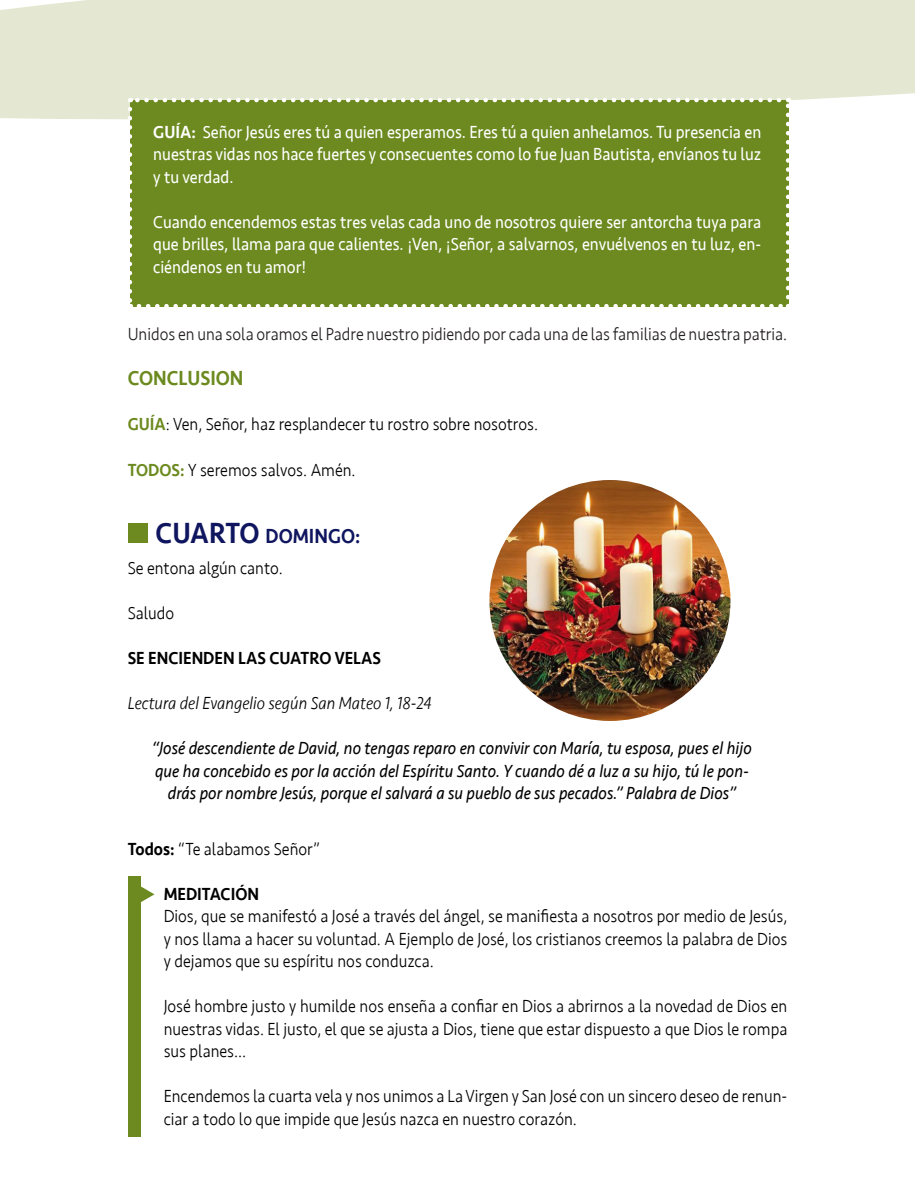
<style>
.page{position:relative;width:915px;height:1191px;background:#fff}
.page>*{position:absolute;margin:0;border:0;box-sizing:border-box;transform-origin:0 0}
.parra{font:500 21px "Seravek";color:#0f165f;scale:.9 1}
.parra-2{font:500 21px "Seravek";color:#6c8a1f;scale:.9 1}
.parra-3{font:300 18px/22.5px "Seravek";color:#000;text-align:justify;scale:.9 1}
.parra-4{font:18px/22.5px "Seravek";color:#fff;text-align:justify;scale:.9 1}
.parra-5{font:italic 18px/22.5px "Seravek";color:#000;text-align:center;scale:.9 1}
.parra-6{font:300 18px "Seravek";color:#231f20;scale:.9 1}
.parra-7{font:italic 300 18px "Seravek";color:#000;scale:.9 1}
.parra-8{font:500 18px "Seravek";color:#000;scale:.9 1}
.s1{font-weight:500}
.s2{font-weight:500;color:#6c8a1f}
.s3{font-size:30px}
</style>
<div class="page">
<div style="left:0;top:0;width:914px;height:120px;background:#e4e7d1"></div>
<div style="left:130px;top:100px;width:657px;height:206px;background:#6c8a1f"></div>
<svg style="left:128px;top:109px;width:4px;height:197px"></svg>
<svg style="left:139px;top:304px;width:649px;height:3px"></svg>
<svg style="left:785px;top:98px;width:5px;height:199px"></svg>
<svg style="left:130px;top:98px;width:648px;height:4px"></svg>
<div style="left:128px;top:523px;width:19px;height:20px;background:#6c8a1f"></div>
<div style="left:128px;top:876px;width:12px;height:261px;background:#6c8a1f"></div>
<svg style="left:140px;top:884px;width:14px;height:20px"></svg>
<img style="left:489px;top:480px;width:241px;height:241px;border-radius:120px">
<p class="parra-4" style="left:153px;top:121px;width:677px"><span class="s1">GUÍA:</span> Señor Jesús eres tú a quien esperamos. Eres tú a quien anhelamos. Tu presencia en nuestras vidas nos hace fuertes y consecuentes como lo fue Juan Bautista, envíanos tu luz y tu verdad.</p>
<p class="parra-4" style="left:153px;top:211px;width:677px">Cuando encendemos estas tres velas cada uno de nosotros quiere ser antorcha tuya para que brilles, llama para que calientes. ¡Ven, ¡Señor, a salvarnos, envuélvenos en tu luz, en&shy;ciéndenos en tu amor!</p>
<p class="parra-6" style="left:128px;top:324px;width:734px">Unidos en una sola oramos el Padre nuestro pidiendo por cada una de las familias de nuestra patria.</p>
<p class="parra-2" style="left:128px;top:365px;width:130px">CONCLUSION</p>
<p class="parra-3" style="left:128px;top:413px;width:457px"><span class="s2">GUÍA</span>: Ven, Señor, haz resplandecer tu rostro sobre nosotros.</p>
<p class="parra-3" style="left:128px;top:458px;width:255px"><span class="s2">TODOS:</span> Y seremos salvos. Amén.</p>
<p class="parra" style="left:155px;top:523px;width:229px"><span class="s3">CUARTO</span> DOMINGO:</p>
<p class="parra-3" style="left:128px;top:557px;width:174px">Se entona algún canto.</p>
<p class="parra-3" style="left:128px;top:602px;width:53px">Saludo</p>
<p class="parra-8" style="left:128px;top:647px;width:283px">SE ENCIENDEN LAS CUATRO VELAS</p>
<p class="parra-7" style="left:128px;top:692px;width:339px">Lectura del Evangelio según San Mateo 1, 18-24</p>
<p class="parra-5" style="left:152px;top:736px;width:667px">“José descendiente de David, no tengas reparo en convivir con María, tu esposa, pues el hijo que ha concebido es por la acción del Espíritu Santo. Y cuando dé a luz a su hijo, tú le pon&shy;drás por nombre Jesús, porque el salvará a su pueblo de sus pecados.” Palabra de Dios”</p>
<p class="parra-3" style="left:128px;top:837px;width:215px"><span class="s1">Todos:</span> “Te alabamos Señor”</p>
<p class="parra-8" style="left:164px;top:882px;width:107px">MEDITACIÓN</p>
<p class="parra-3" style="left:164px;top:905px;width:694px">Dios, que se manifestó a José a través del ángel, se manifiesta a nosotros por medio de Jesús, y nos llama a hacer su voluntad. A Ejemplo de José, los cristianos creemos la palabra de Dios y dejamos que su espíritu nos conduzca.</p>
<p class="parra-3" style="left:164px;top:995px;width:694px">José hombre justo y humilde nos enseña a confiar en Dios a abrirnos a la novedad de Dios en nuestras vidas. El justo, el que se ajusta a Dios, tiene que estar dispuesto a que Dios le rompa sus planes…</p>
<p class="parra-3" style="left:164px;top:1085px;width:694px">Encendemos la cuarta vela y nos unimos a La Virgen y San José con un sincero deseo de renun&shy;ciar a todo lo que impide que Jesús nazca en nuestro corazón.</p>
</div>
